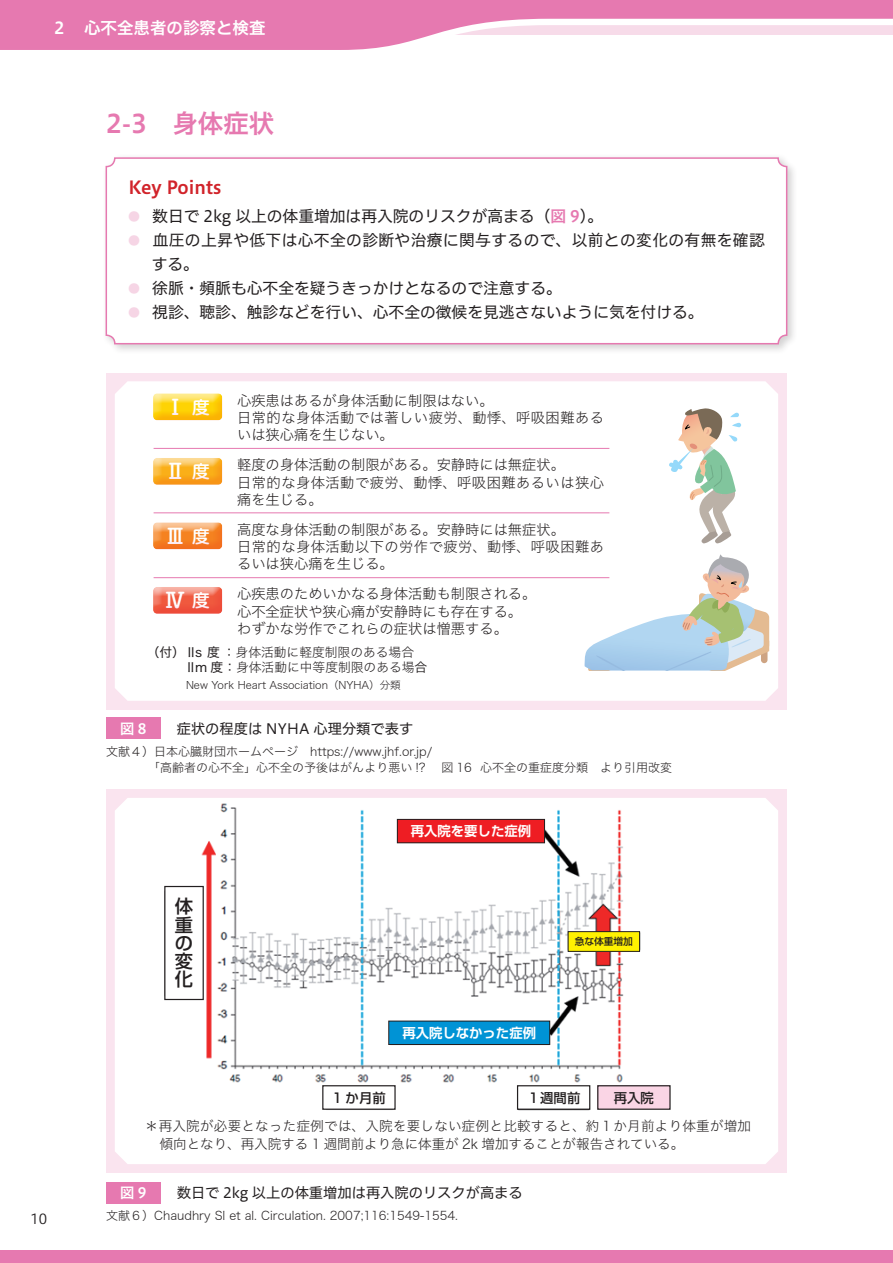
<style>
.page{position:relative;width:893px;height:1263px;background:#fff}
.page>*{position:absolute;margin:0;border:0;box-sizing:border-box;transform-origin:0 0}
.t1{font:25.5px "Hiragino UD Sans F Std W6";color:#e679b0}
.t2{font:500 20.4px "Shin M Go Pro";color:#fff}
.t3{font:500 18.15px/18.1px "Shin Go Pro";color:#231f20;text-align:justify}
.t4{font:18px "Hiragino UD Sans F Std W6";color:#d1232a}
.t5{font:16.5px "Hiragino UD Sans F Std W6";color:#fff}
.t6{font:15.75px "Hiragino UD Sans F Std W4";color:#231f20}
.t7{font:15.75px/24px "Hiragino UD Sans F Std W4";letter-spacing:.025em;color:#231f20}
.t8{font:14.25px/17.1px "Hira Kaku Pro N W2";color:#231f20}
.t9{font:14.25px "Hiragino UD Sans F Std W4";color:#231f20}
.t10{font:14.25px "Hiragino UD Sans F Std W6";color:#fff}
.t11{font:13.8px "Hiragino UD Sans F Std W3";color:#231f20}
.t12{font:13.5px/18px "Hira Kaku Pro N W2";letter-spacing:.02em;color:#231f20}
.t13{font:700 13.35px "Shin Go Pro De";color:#fff}
.t14{font:500 13.35px "Shin Go Pro";color:#231f20}
.t15{font:12.75px/15px "Hira Kaku Pro N W2";color:#231f20}
.t16{font:12px/16.5px "Hira Kaku Pro N W2";color:#231f20}
.t17{font:10.5px "Hira Kaku Pro N W2";color:#231f20}
.t18{font:500 9.75px "Shin Go Pro";color:#231f20}
.s1{font-size:12px;color:#f6d5e5}
.s2{font-family:"Hiragino UD Sans F Std W6";color:#e679b0}
.s3{font-size:17.55px}
.s4{font-family:"Hira Kaku Pro N W4"}
.s5{font-family:"Hira Kaku Pro N W3"}
</style>
<div class="page">
<svg style="left:0;top:0;width:893px;height:50px"></svg>
<div style="left:0;top:1250px;width:893px;height:13px;background:#e679b0"></div>
<div style="left:106px;top:373px;width:681px;height:336px;background:#fae4ef"></div>
<div style="left:115px;top:381px;width:663px;height:320px;background:#fff"></div>
<div style="left:106px;top:789px;width:681px;height:383px;background:#fae4ef"></div>
<div style="left:115px;top:798px;width:663px;height:366px;background:#fff"></div>
<svg style="left:669px;top:408px;width:72px;height:135px;background:#ddded4"></svg>
<svg style="left:584px;top:554px;width:185px;height:116px;background:#dbe3e5"></svg>
<img style="left:161px;top:802px;width:508px;height:316px">
<div style="left:165px;top:886px;width:38px;height:113px;background:#fff"></div>
<div style="left:164px;top:886px;width:40px;height:114px;border:1px solid #231f20"></div>
<div style="left:323px;top:1086px;width:72px;height:23px;background:#fff"></div>
<div style="left:322px;top:1085px;width:74px;height:25px;border:1px solid #231f20"></div>
<div style="left:518px;top:1086px;width:72px;height:23px;background:#fff"></div>
<div style="left:517px;top:1085px;width:73px;height:25px;border:1px solid #231f20"></div>
<div style="left:598px;top:1086px;width:72px;height:23px;background:#fad5e5"></div>
<div style="left:597px;top:1085px;width:74px;height:25px;border:1px solid #231f20"></div>
<div style="left:389px;top:1021px;width:161px;height:23px;background:#0093d5"></div>
<div style="left:388px;top:1020px;width:162px;height:25px;border:1px solid #231f20"></div>
<div style="left:397px;top:819px;width:148px;height:24px;background:#ee1d23"></div>
<div style="left:397px;top:819px;width:148px;height:24px;border:1px solid #231f20"></div>
<div style="left:568px;top:932px;width:72px;height:19px;background:#fff101"></div>
<div style="left:568px;top:931px;width:72px;height:21px;border:1px solid #231f20"></div>
<div style="left:101px;top:153px;width:697px;height:201px;background:#231f20;opacity:.2"></div>
<div style="left:106px;top:158px;width:681px;height:186px;background:#fff;border-radius:9px"></div>
<div style="left:106px;top:157px;width:681px;height:187px;border:2px solid #e679b0;border-radius:9px"></div>
<div style="left:106px;top:718px;width:55px;height:21px;background:#e679b0"></div>
<div style="left:106px;top:1182px;width:55px;height:21px;background:#e679b0"></div>
<div style="left:152px;top:388px;width:80px;height:33px;background:#ed028c;opacity:.15"></div>
<div style="left:152px;top:453px;width:80px;height:33px;background:#ed028c;opacity:.15"></div>
<div style="left:152px;top:517px;width:80px;height:33px;background:#ed028c;opacity:.15"></div>
<div style="left:152px;top:582px;width:80px;height:33px;background:#ed028c;opacity:.15"></div>
<hr style="left:154px;top:448px;width:455px;height:1px;background:#e679b0">
<hr style="left:154px;top:512px;width:455px;height:1px;background:#e679b0">
<hr style="left:154px;top:577px;width:455px;height:1px;background:#e679b0">
<p class="t5" style="left:51px;top:15px;width:216px">２　心不全患者の診察と検査</p>
<p class="t11" style="left:31px;top:1208px;width:18px">10</p>
<h1 class="t1" style="left:106px;top:104px;width:170px">2-3　身体症状</h1>
<p class="t4" style="left:128px;top:174px;width:95px">Key Points</p>
<p class="t6" style="left:128px;top:205px;width:476px"><span class="s1">●</span> 数日で 2kg 以上の体重増加は再入院のリスクが高まる（<span class="s2">図 9</span>）。</p>
<p class="t7" style="left:152px;top:228px;width:615px;text-indent:-23px"><span class="s1">●</span> 血圧の上昇や低下は心不全の診断や治療に関与するので、以前との変化の有無を確認する。</p>
<p class="t6" style="left:128px;top:277px;width:435px"><span class="s1">●</span> 徐脈・頻脈も心不全を疑うきっかけとなるので注意する。</p>
<p class="t6" style="left:128px;top:301px;width:577px"><span class="s1">●</span> 視診、聴診、触診などを行い、心不全の徴候を見逃さないように気を付ける。</p>
<h2 class="t2" style="left:165px;top:390px;width:46px">Ⅰ <span class="s3">度</span></h2>
<p class="t8" style="left:237px;top:391px;width:368px">心疾患はあるが身体活動に制限はない。<br>日常的な身体活動では著しい疲労、動悸、呼吸困難あるいは狭心痛を生じない。</p>
<h2 class="t2" style="left:165px;top:455px;width:46px">Ⅱ <span class="s3">度</span></h2>
<p class="t8" style="left:237px;top:455px;width:368px">軽度の身体活動の制限がある。安静時には無症状。<br>日常的な身体活動で疲労、動悸、呼吸困難あるいは狭心痛を生じる。</p>
<h2 class="t2" style="left:165px;top:519px;width:46px">Ⅲ <span class="s3">度</span></h2>
<p class="t8" style="left:237px;top:520px;width:368px">高度な身体活動の制限がある。安静時には無症状。<br>日常的な身体活動以下の労作で疲労、動悸、呼吸困難あるいは狭心痛を生じる。</p>
<h2 class="t2" style="left:165px;top:584px;width:46px">Ⅳ <span class="s3">度</span></h2>
<p class="t8" style="left:237px;top:584px;width:301px">心疾患のためいかなる身体活動も制限される。心不全症状や狭心痛が安静時にも存在する。わずかな労作でこれらの症状は憎悪する。</p>
<p class="t15" style="left:153px;top:644px;width:276px;text-indent:-6px"><span class="s4">（付）Ⅱs 度：</span>身体活動に軽度制限のある場合<span class="s4">　　 Ⅱm 度：</span>身体活動に中等度制限のある場<span class="s5">合</span></p>
<p class="t17" style="left:186px;top:676px;width:216px">New York Heart Association（NYHA）分類</p>
<p class="t10" style="left:120px;top:717px;width:28px">図8</p>
<p class="t9" style="left:177px;top:718px;width:238px">症状の程度は NYHA 心理分類で表す</p>
<p class="t16" style="left:106px;top:742px;width:567px">文献４）日本心臓財団ホームページ　https://www.jhf.or.jp/<br>　　　　「高齢者の心不全」心不全の予後はがんより悪い !? 　図 16 心不全の重症度分類　より引用改変</p>
<p class="t3" style="left:175px;top:895px;width:20px">体重の変化</p>
<p class="t13" style="left:411px;top:820px;width:122px">再入院を要した症例</p>
<p class="t13" style="left:402px;top:1022px;width:135px">再入院しなかった症例</p>
<p class="t18" style="left:575px;top:933px;width:60px">急な体重増加</p>
<p class="t14" style="left:332px;top:1086px;width:55px">1 か月前</p>
<p class="t14" style="left:527px;top:1086px;width:55px">１週間前</p>
<p class="t14" style="left:614px;top:1086px;width:42px">再入院</p>
<p class="t12" style="left:160px;top:1116px;width:593px;text-indent:-15px">＊再入院が必要となった症例では、入院を要しない症例と比較すると、約１か月前より体重が増加傾向となり、再入院する 1 週間前より急に体重が 2k 増加することが報告されている。</p>
<p class="t10" style="left:120px;top:1182px;width:28px">図9</p>
<p class="t9" style="left:177px;top:1182px;width:347px">数日で 2kg 以上の体重増加は再入院のリスクが高まる</p>
<p class="t16" style="left:106px;top:1207px;width:353px">文献６）Chaudhry SI et al. Circulation. 2007;116:1549-1554.</p>
</div>
